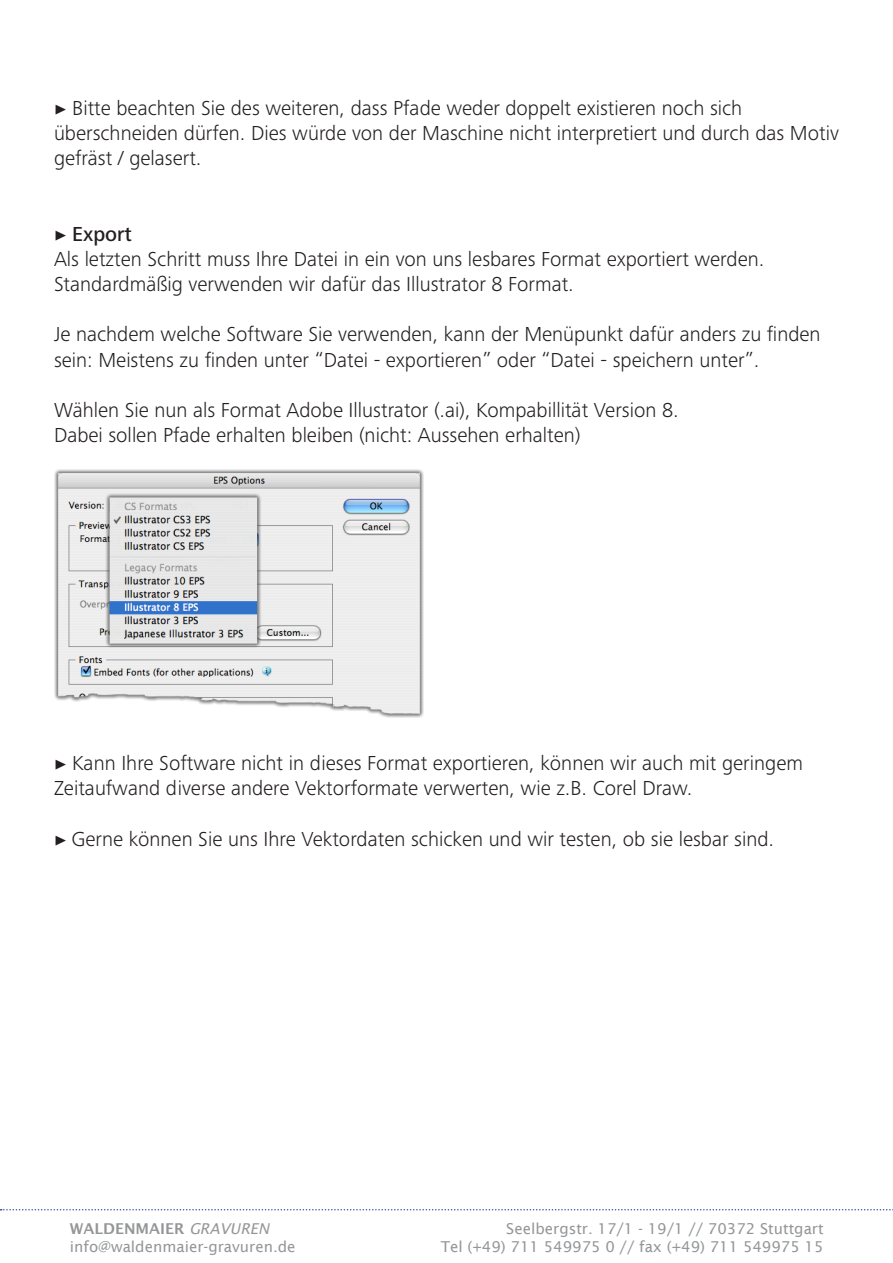
<style>
.page{position:relative;width:893px;height:1263px;background:#fff}
.page>*{position:absolute;margin:0;border:0;box-sizing:border-box;transform-origin:0 0}
.t1{font:300 21px/25.2px "Hd M Frutiger Next Pro";color:#231f20}
.t2{font:15px "Lucida Sans";color:#949698}
.t3{font:600 15px "Lucida Sans";color:#949698}
.s1{font-family:"Minion Pro";font-weight:400}
.s2{font-weight:500}
.s3{font-weight:400;font-style:italic}
</style>
<div class="page">
<svg style="left:0;top:1209px;width:893px;height:1px"></svg>
<img style="left:54px;top:469px;width:369px;height:249px">
<p class="t1" style="left:54px;top:95px;width:786px"><span class="s1">▶</span> Bitte beachten Sie des weiteren, dass Pfade weder doppelt existieren noch sich überschneiden dürfen. Dies würde von der Maschine nicht interpretiert und durch das Motiv gefräst / gelasert.</p>
<p class="t1" style="left:54px;top:221px;width:712px"><span class="s1">▶</span> <span class="s2">Export<br></span>Als letzten Schritt muss Ihre Datei in ein von uns lesbares Format exportiert werden.<br>Standardmäßig verwenden wir dafür das Illustrator 8 Format.</p>
<p class="t1" style="left:54px;top:322px;width:768px">Je nachdem welche Software Sie verwenden, kann der Menüpunkt dafür anders zu finden sein: Meistens zu finden unter “Datei - exportieren” oder “Datei - speichern unter”.</p>
<p class="t1" style="left:54px;top:397px;width:626px">Wählen Sie nun als Format Adobe Illustrator (.ai), Kompabillität Version 8.<br>Dabei sollen Pfade erhalten bleiben (nicht: Aussehen erhalten)</p>
<p class="t1" style="left:54px;top:750px;width:750px"><span class="s1">▶</span> Kann Ihre Software nicht in dieses Format exportieren, können wir auch mit geringem<br>Zeitaufwand diverse andere Vektorformate verwerten, wie z.B. Corel Draw.</p>
<p class="t1" style="left:54px;top:826px;width:721px"><span class="s1">▶</span> Gerne können Sie uns Ihre Vektordaten schicken und wir testen, ob sie lesbar sind.</p>
<p class="t3" style="left:70px;top:1220px;width:201px">WALDENMAIER <span class="s3">GRAVUREN</span></p>
<p class="t2" style="left:506px;top:1220px;width:319px">Seelbergstr. 17/1 - 19/1 // 70372 Stuttgart</p>
<p class="t2" style="left:70px;top:1238px;width:227px">info@waldenmaier-gravuren.de</p>
<p class="t2" style="left:441px;top:1238px;width:384px">Tel (+49) 711 549975 0 // fax (+49) 711 549975 15</p>
</div>
